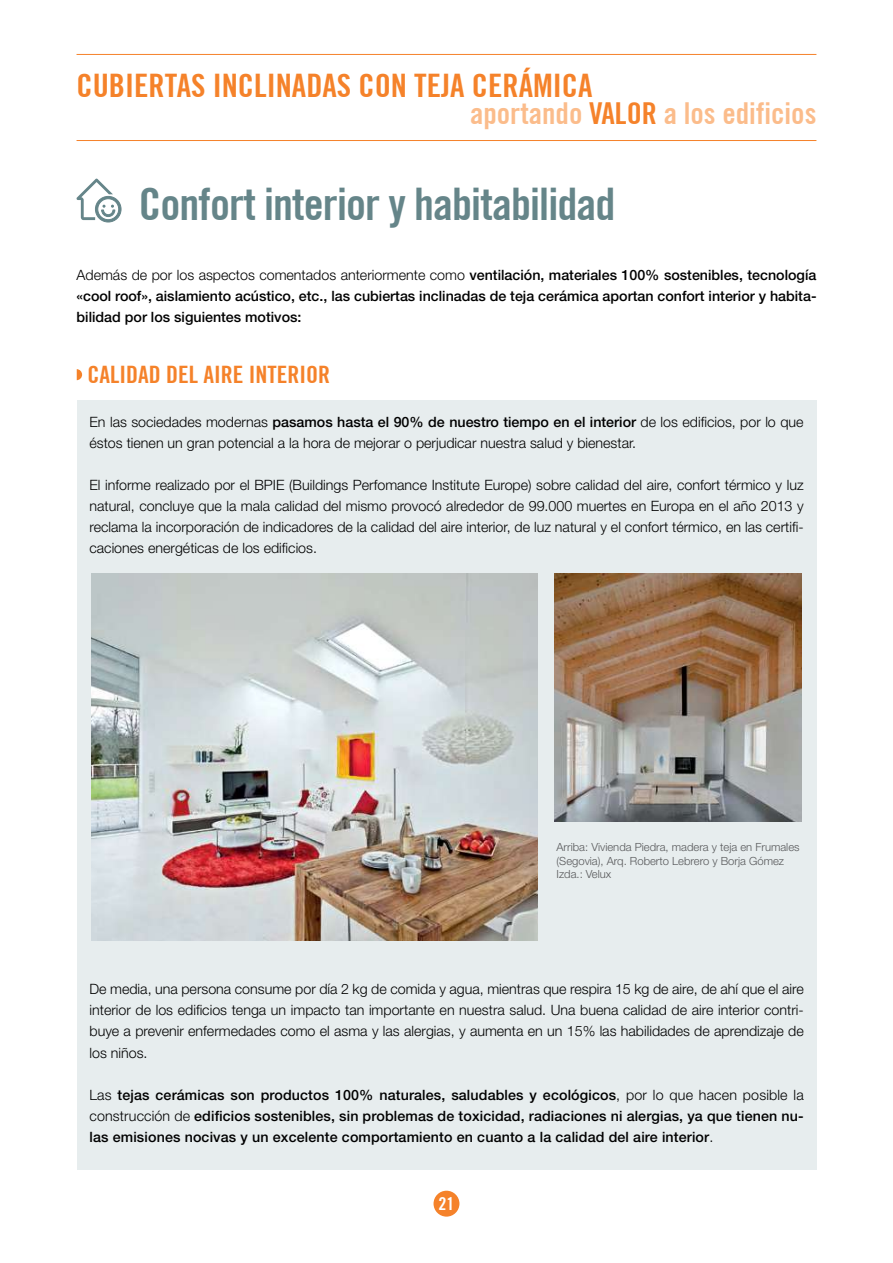
<style>
.page{position:relative;width:893px;height:1263px;background:#fff}
.page>*{position:absolute;margin:0;border:0;box-sizing:border-box;transform-origin:0 0}
.t1{font:700 condensed 45px "Trade Gothic No.20";letter-spacing:-.02em;color:#658589}
.t2{font:700 condensed 32.4px "Trade Gothic No.20";color:#f5822a}
.t3{font:700 condensed 30.3px "Trade Gothic No.20";color:#fbbc8b}
.t4{font:700 condensed 24px "Trade Gothic No.20";color:#f5822a}
.t5{font:700 condensed 18px "Trade Gothic No.20";color:#fff}
.t6{font:300 14.25px/21px "Helvetica Neue LT Std";color:#000;text-align:justify}
.t7{font:500 14.25px/21px "Helvetica Neue LT Std";color:#000;text-align:justify}
.t8{font:300 11.25px/13.2px "Helvetica Neue LT Std";color:#58595b}
.s1{color:#f5822a}
.s2{font-weight:300}
.s3{font-weight:500}
</style>
<div class="page">
<div style="left:433px;top:1191px;width:26px;height:25px;background:#f5822a;border-radius:50%"></div>
<hr style="left:77px;top:140px;width:739px;height:1px;background:#f5822a">
<hr style="left:77px;top:54px;width:739px;height:1px;background:#f5822a">
<svg style="left:76px;top:179px;width:45px;height:43px"></svg>
<div style="left:77px;top:400px;width:739px;height:769px;background:#e7edee"></div>
<svg style="left:77px;top:369px;width:5px;height:11px"></svg>
<img style="left:92px;top:573px;width:446px;height:368px">
<img style="left:554px;top:573px;width:247px;height:249px">
<h2 class="t2" style="left:77px;top:66px;width:517px">CUBIERTAS INCLINADAS CON TEJA CERÁMICA</h2>
<h3 class="t3" style="left:470px;top:95px;width:146px">APORTANDO <span class="s1">VALOR</span></h3>
<h3 class="t3" style="left:664px;top:95px;width:154px">A LOS EDIFICIOS</h3>
<h1 class="t1" style="left:139px;top:177px;width:478px">CONFORT INTERIOR Y HABITABILIDAD</h1>
<p class="t7" style="left:77px;top:264px;width:741px"><span class="s2">Además de por los aspectos comentados anteriormente como</span> ventilación, materiales 100% sostenibles, tecnología «cool roof», aislamiento acústico, etc., las cubiertas inclinadas de teja cerámica aportan confort interior y habita&shy;bilidad por los siguientes motivos:</p>
<h3 class="t4" style="left:87px;top:360px;width:231px">CALIDAD DEL AIRE INTERIOR</h3>
<p class="t6" style="left:89px;top:411px;width:716px">En las sociedades modernas <span class="s3">pasamos hasta el 90% de nuestro tiempo en el interior</span> de los edificios, por lo que éstos tienen un gran potencial a la hora de mejorar o perjudicar nuestra salud y bienestar.</p>
<p class="t6" style="left:89px;top:474px;width:716px">El informe realizado por el BPIE (Buildings Perfomance Institute Europe) sobre calidad del aire, confort térmico y luz natural, concluye que la mala calidad del mismo provocó alrededor de 99.000 muertes en Europa en el año 2013 y reclama la incorporación de indicadores de la calidad del aire interior, de luz natural y el confort térmico, en las certifi&shy;caciones energéticas de los edificios.</p>
<p class="t8" style="left:556px;top:840px;width:245px">Arriba: Vivienda piedra, madera y teja en Frumales (Segovia), Arq. Roberto Lebrero y Borja Gómez<br>Izda.: Velux</p>
<p class="t6" style="left:89px;top:978px;width:716px">De media, una persona consume por día 2 kg de comida y agua, mientras que respira 15 kg de aire, de ahí que el aire interior de los edificios tenga un impacto tan importante en nuestra salud. Una buena calidad de aire interior contri&shy;buye a prevenir enfermedades como el asma y las alergias, y aumenta en un 15% las habilidades de aprendizaje de los niños.</p>
<p class="t7" style="left:89px;top:1084px;width:716px"><span class="s2">Las</span> tejas cerámicas son productos 100% naturales, saludables y ecológicos<span class="s2">, por lo que hacen posible la construcción de</span> edificios sostenibles, sin problemas de toxicidad, radiaciones ni alergias, ya que tienen nu&shy;las emisiones nocivas y un excelente comportamiento en cuanto a la calidad del aire interior<span class="s2">.</span></p>
<p class="t5" style="left:439px;top:1193px;width:17px">21</p>
</div>
